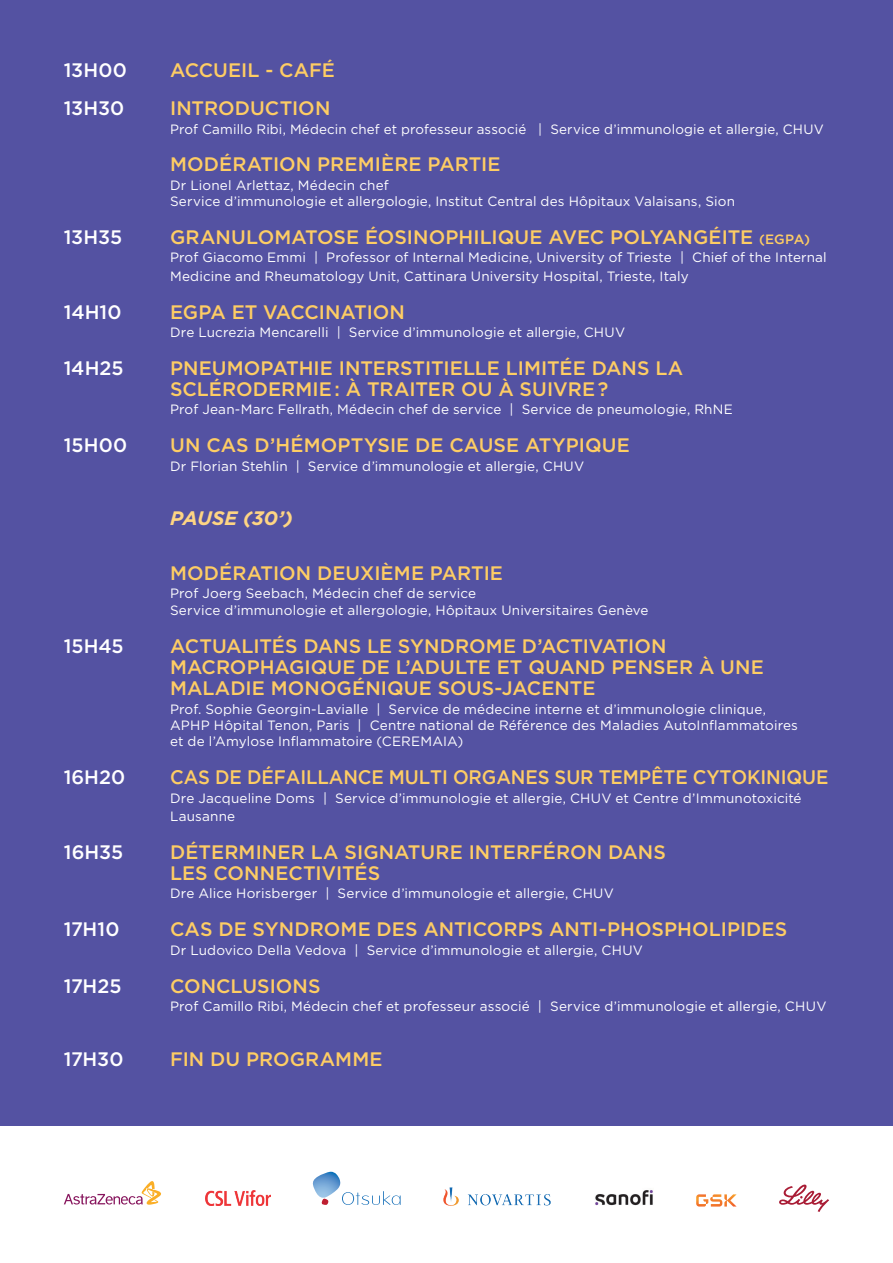
<style>
.page{position:relative;width:893px;height:1263px;background:#5452a2}
.page>*{position:absolute;margin:0;border:0;box-sizing:border-box;transform-origin:0 0}
.t1{font:500 19.5px/21.3px "Gotham";letter-spacing:.005em;color:#fecd64}
.t2{font:500 19.5px "Gotham";color:#fff}
.t3{font:500 19.5px "Gotham";letter-spacing:-.005em;color:#fecd64;scale:.95 1}
.t4{font:italic 700 19.5px "Gotham";color:#fed583}
.t5{font:500 19.5px "Gotham";color:#fff}
.t6{font:13.5px/16.5px "Gotham";letter-spacing:.01em;color:#fff}
.s1{font-size:13.5px}
.s2{font-style:inherit}
</style>
<div class="page">
<div style="left:0;top:1127px;width:893px;height:136px;background:#fff"></div>
<svg style="left:312px;top:1172px;width:89px;height:33px"></svg>
<img style="left:443px;top:1187px;width:108px;height:19px">
<img style="left:595px;top:1190px;width:58px;height:16px">
<img style="left:206px;top:1191px;width:64px;height:14px">
<svg style="left:64px;top:1181px;width:97px;height:24px"></svg>
<svg style="left:779px;top:1184px;width:50px;height:28px"></svg>
<svg style="left:696px;top:1194px;width:41px;height:12px"></svg>
<h1 class="t2" style="left:64px;top:58px;width:65px">13H00</h1>
<h1 class="t1" style="left:170px;top:59px;width:166px">ACCUEIL - CAFÉ</h1>
<h1 class="t2" style="left:64px;top:96px;width:62px">13H30</h1>
<h1 class="t1" style="left:170px;top:97px;width:162px">INTRODUCTION</h1>
<p class="t6" style="left:170px;top:120px;width:655px">Prof Camillo Ribi, Médecin chef et professeur associé | Service d’immunologie et allergie, CHUV</p>
<h1 class="t1" style="left:170px;top:154px;width:332px">MODÉRATION PREMIÈRE PARTIE</h1>
<p class="t6" style="left:170px;top:176px;width:566px">Dr Lionel Arlettaz, Médecin chef<br>Service d’immunologie et allergologie, Institut Central des Hôpitaux Valaisans, Sion</p>
<h1 class="t2" style="left:64px;top:224px;width:60px">13H35</h1>
<h1 class="t1" style="left:170px;top:226px;width:642px">GRANULOMATOSE ÉOSINOPHILIQUE AVEC POLYANGÉITE <span class="s1">(EGPA)</span></h1>
<p class="t6" style="left:170px;top:248px;width:658px;line-height:18.3px">Prof Giacomo Emmi | Professor of Internal Medicine, University of Trieste | Chief of the Internal<br>Medicine and Rheumatology Unit, Cattinara University Hospital, Trieste, Italy</p>
<h1 class="t2" style="left:64px;top:299px;width:59px">14H10</h1>
<h1 class="t1" style="left:170px;top:301px;width:236px">EGPA ET VACCINATION</h1>
<p class="t6" style="left:170px;top:324px;width:457px">Dre Lucrezia Mencarelli | Service d’immunologie et allergie, CHUV</p>
<h1 class="t2" style="left:64px;top:355px;width:61px">14H25</h1>
<h1 class="t1" style="left:170px;top:357px;width:515px">PNEUMOPATHIE INTERSTITIELLE LIMITÉE DANS LA<br>SCLÉRODERMIE : À TRAITER OU À SUIVRE ?</h1>
<p class="t6" style="left:170px;top:401px;width:564px">Prof Jean-Marc Fellrath, Médecin chef de service | Service de pneumologie, RhNE</p>
<h1 class="t2" style="left:64px;top:433px;width:65px">15H00</h1>
<h1 class="t1" style="left:170px;top:435px;width:461px">UN CAS D’HÉMOPTYSIE DE CAUSE ATYPIQUE</h1>
<p class="t6" style="left:170px;top:457px;width:416px">Dr Florian Stehlin | Service d’immunologie et allergie, CHUV</p>
<h1 class="t4" style="left:170px;top:505px;width:124px">PAUSE (30’)</h1>
<h1 class="t1" style="left:170px;top:562px;width:334px">MODÉRATION DEUXIÈME PARTIE</h1>
<p class="t6" style="left:170px;top:585px;width:480px">Prof Joerg Seebach, Médecin chef de service<br>Service d’immunologie et allergologie, Hôpitaux Universitaires Genève</p>
<h1 class="t2" style="left:64px;top:633px;width:61px">15H45</h1>
<h1 class="t1" style="left:170px;top:635px;width:595px">ACTUALITÉS DANS LE SYNDROME D’ACTIVATION<br>MACROPHAGIQUE DE L’ADULTE ET QUAND PENSER À UNE<br>MALADIE MONOGÉNIQUE SOUS-JACENTE</h1>
<p class="t6" style="left:170px;top:700px;width:629px">Prof. Sophie Georgin-Lavialle | Service de médecine interne et d’immunologie clinique,<br>APHP Hôpital Tenon, Paris | Centre national de Référence des Maladies AutoInflammatoires et de l’Amylose Inflammatoire (CEREMAIA)</p>
<h1 class="t5" style="left:64px;top:766px;width:63px">16<span class="s2">H</span>20</h1>
<h1 class="t3" style="left:170px;top:766px;width:694px">CAS DE DÉFAILLANCE MULTI ORGANES SUR TEMPÊTE CYTOKINIQUE</h1>
<p class="t6" style="left:170px;top:788px;width:633px;line-height:18.3px">Dre Jacqueline Doms | Service d’immunologie et allergie, CHUV et Centre d’Immunotoxicité<br>Lausanne</p>
<h1 class="t2" style="left:64px;top:839px;width:61px">16H35</h1>
<h1 class="t1" style="left:170px;top:841px;width:497px">DÉTERMINER LA SIGNATURE INTERFÉRON DANS<br>LES CONNECTIVITÉS</h1>
<p class="t6" style="left:170px;top:885px;width:445px">Dre Alice Horisberger | Service d’immunologie et allergie, CHUV</p>
<h1 class="t2" style="left:64px;top:917px;width:57px">17H10</h1>
<h1 class="t1" style="left:170px;top:918px;width:619px">CAS DE SYNDROME DES ANTICORPS ANTI-PHOSPHOLIPIDES</h1>
<p class="t6" style="left:170px;top:941px;width:474px">Dr Ludovico Della Vedova | Service d’immunologie et allergie, CHUV</p>
<h1 class="t2" style="left:64px;top:973px;width:59px">17H25</h1>
<h1 class="t1" style="left:170px;top:975px;width:152px">CONCLUSIONS</h1>
<p class="t6" style="left:170px;top:997px;width:658px">Prof Camillo Ribi, Médecin chef et professeur associé | Service d’immunologie et allergie, CHUV</p>
<h1 class="t2" style="left:64px;top:1046px;width:61px">17H30</h1>
<h1 class="t1" style="left:170px;top:1048px;width:214px">FIN DU PROGRAMME</h1>
</div>
